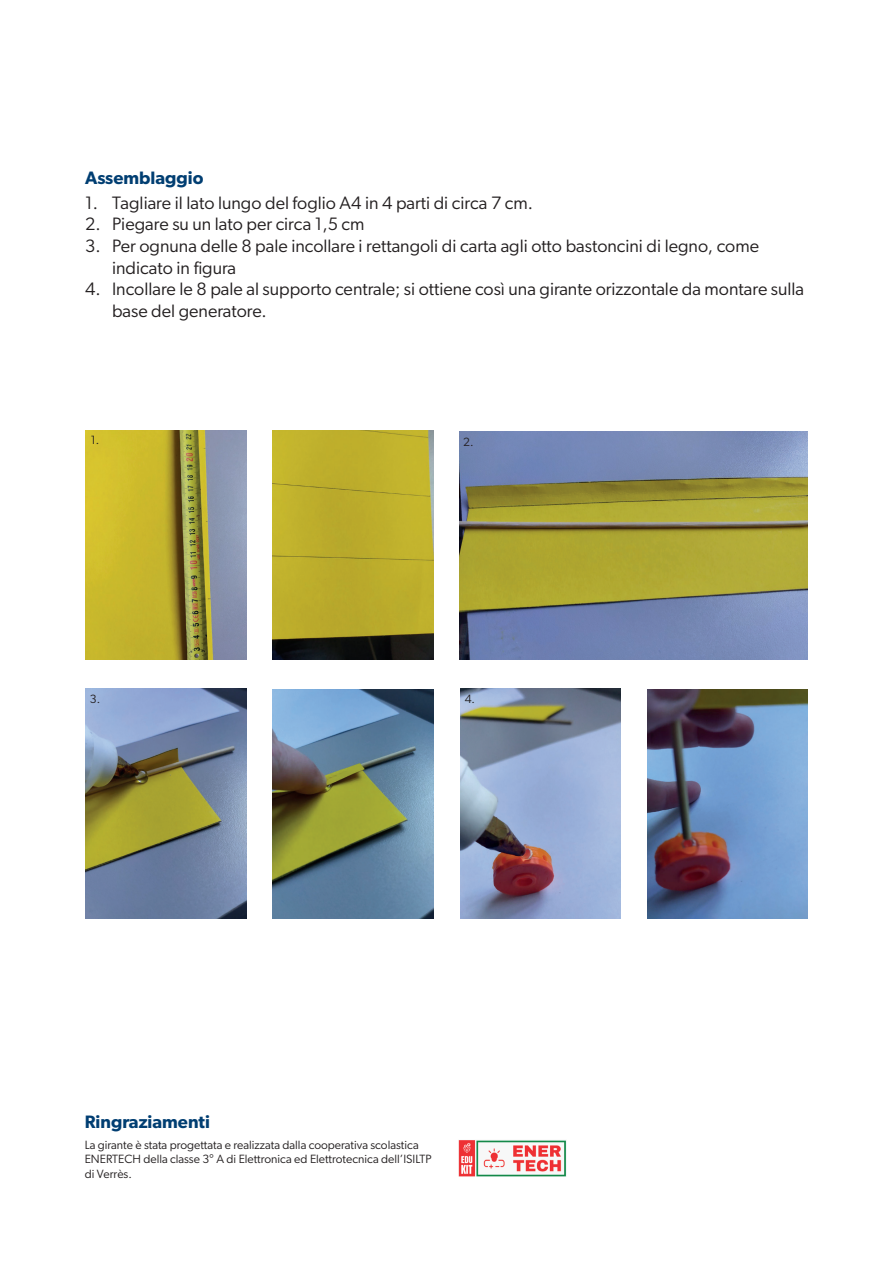
<style>
.page{position:relative;width:893px;height:1263px;background:#fff}
.page>*{position:absolute;margin:0;border:0;box-sizing:border-box;transform-origin:0 0}
.t1{font:18px/21.6px "Gibson";color:#231f20}
.t2{font:600 18px "Gibson";color:#003e72}
.t3{font:12px/14.4px "Gibson";color:#231f20}
</style>
<div class="page">
<img style="left:86px;top:430px;width:160px;height:230px">
<img style="left:86px;top:688px;width:160px;height:230px">
<img style="left:461px;top:688px;width:160px;height:230px">
<img style="left:273px;top:431px;width:160px;height:229px">
<img style="left:273px;top:689px;width:160px;height:229px">
<img style="left:648px;top:689px;width:160px;height:229px">
<img style="left:459px;top:431px;width:349px;height:229px">
<img style="left:459px;top:1140px;width:108px;height:37px">
<p class="t2" style="left:85px;top:167px;width:120px">Assemblaggio</p>
<p class="t1" style="left:85px;top:191px;width:450px">1. Tagliare il lato lungo del foglio A4 in 4 parti di circa 7 cm.</p>
<p class="t1" style="left:85px;top:213px;width:281px">2. Piegare su un lato per circa 1,5 cm</p>
<p class="t1" style="left:112px;top:235px;width:648px;text-indent:-27px">3. Per ognuna delle 8 pale incollare i rettangoli di carta agli otto bastoncini di legno, come indicato in figura</p>
<p class="t1" style="left:112px;top:278px;width:694px;text-indent:-27px">4. Incollare le 8 pale al supporto centrale; si ottiene così una girante orizzontale da montare sulla base del generatore.</p>
<p class="t3" style="left:91px;top:432px;width:10px">1.</p>
<p class="t3" style="left:463px;top:435px;width:12px">2.</p>
<p class="t3" style="left:90px;top:692px;width:12px">3.</p>
<p class="t3" style="left:465px;top:692px;width:12px">4.</p>
<p class="t2" style="left:85px;top:1111px;width:127px">Ringraziamenti</p>
<p class="t3" style="left:85px;top:1137px;width:348px">La girante è stata progettata e realizzata dalla cooperativa scolastica<br>ENERTECH della classe 3° A di Elettronica ed Elettrotecnica dell’ISILTP di Verrès.</p>
</div>
